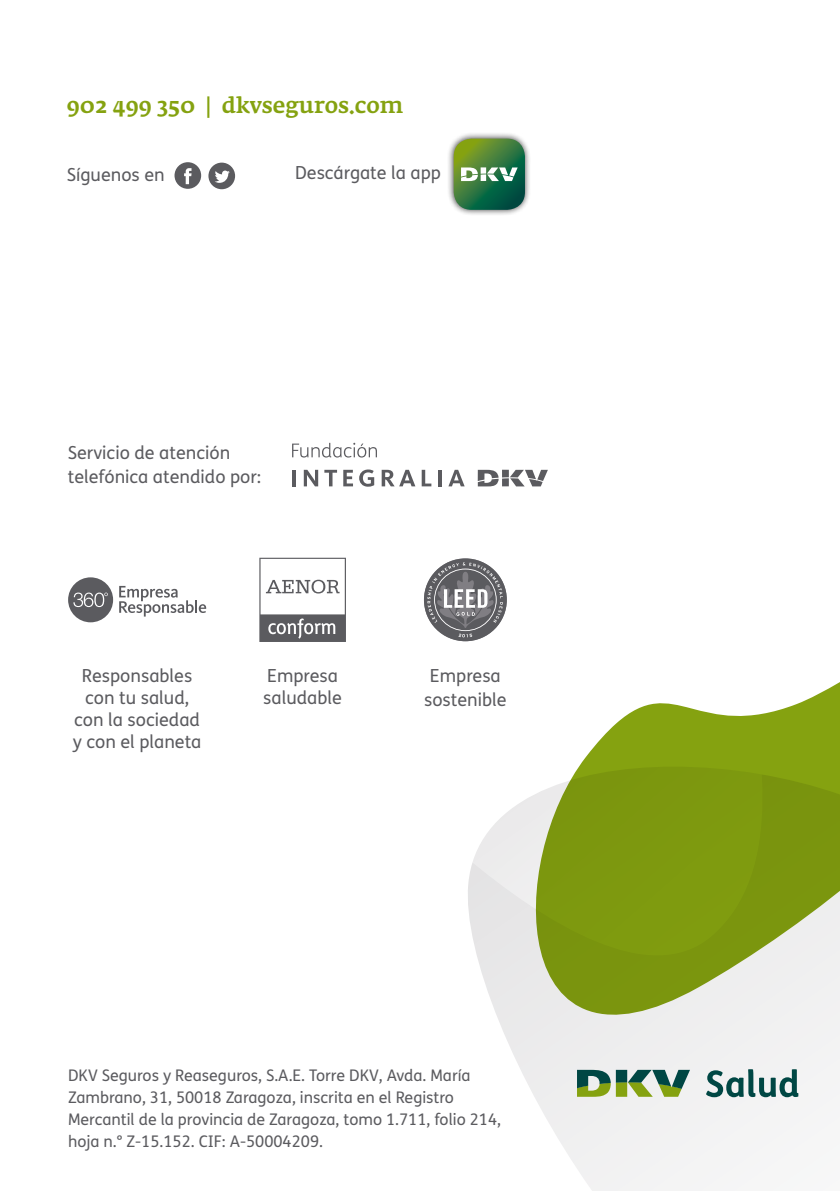
<style>
.page{position:relative;width:840px;height:1191px;background:#fff}
.page>*{position:absolute;margin:0;border:0;box-sizing:border-box;transform-origin:0 0}
.t1{font:500 22px "Fedra Serif A Pro";color:#85a210}
.t2{font:18px/22px "FS Me";color:#5b5b5f;text-align:center}
.t3{font:16px/22px "FS Me";color:#5b5b5f}
</style>
<div class="page">
<svg style="left:533px;top:1093px;width:306px;height:98px"></svg>
<svg style="left:462px;top:592px;width:45px;height:443px"></svg>
<svg style="left:505px;top:617px;width:334px;height:476px"></svg>
<svg style="left:424px;top:558px;width:82px;height:83px"></svg>
<svg style="left:259px;top:558px;width:87px;height:84px"></svg>
<svg style="left:119px;top:586px;width:87px;height:30px"></svg>
<svg style="left:68px;top:577px;width:45px;height:45px"></svg>
<div style="left:446px;top:132px;width:85px;height:85px;background:#000;opacity:.75"></div>
<svg style="left:453px;top:139px;width:71px;height:71px;background:#4e8752"></svg>
<div style="left:174px;top:162px;width:27px;height:27px;background:#5b5b5f;border-radius:50%"></div>
<svg style="left:184px;top:168px;width:7px;height:16px"></svg>
<div style="left:208px;top:163px;width:27px;height:26px;background:#5b5b5f;border-radius:50%"></div>
<svg style="left:215px;top:170px;width:15px;height:13px"></svg>
<svg style="left:292px;top:443px;width:85px;height:14px"></svg>
<hr style="left:292px;top:470px;width:3px;height:16px;background:#5b5b5f">
<svg style="left:303px;top:470px;width:15px;height:16px"></svg>
<svg style="left:324px;top:470px;width:13px;height:16px"></svg>
<svg style="left:343px;top:470px;width:10px;height:16px"></svg>
<svg style="left:359px;top:469px;width:15px;height:18px"></svg>
<svg style="left:381px;top:470px;width:34px;height:16px"></svg>
<svg style="left:421px;top:470px;width:10px;height:16px"></svg>
<hr style="left:438px;top:470px;width:3px;height:16px;background:#5b5b5f">
<svg style="left:448px;top:470px;width:16px;height:16px"></svg>
<svg style="left:477px;top:470px;width:70px;height:16px"></svg>
<svg style="left:576px;top:1069px;width:113px;height:27px"></svg>
<svg style="left:705px;top:1069px;width:92px;height:28px"></svg>
<h1 class="t1" style="left:67px;top:93px;width:338px">902 499 350 | dkvseguros.com</h1>
<p class="t2" style="left:67px;top:163px;width:99px">Síguenos en</p>
<p class="t2" style="left:295px;top:161px;width:147px">Descárgate la app</p>
<p class="t2" style="left:68px;top:440px;width:195px;line-height:24px;text-align:left">Servicio de atención telefónica atendido por:</p>
<p class="t2" style="left:73px;top:664px;width:130px">Responsables con tu salud, con la sociedad y con el planeta</p>
<p class="t2" style="left:263px;top:664px;width:80px;text-align:left">Empresa saludable</p>
<p class="t2" style="left:424px;top:663px;width:84px;line-height:24px">Empresa sostenible</p>
<p class="t3" style="left:68px;top:1063px;width:434px">DKV Seguros y Reaseguros, S.A.E. Torre DKV, Avda. María Zambrano, 31, 50018 Zaragoza, inscrita en el Registro Mercantil de la provincia de Zaragoza, tomo 1.711, folio 214, hoja n.° Z-15.152. CIF: A-50004209.</p>
</div>
